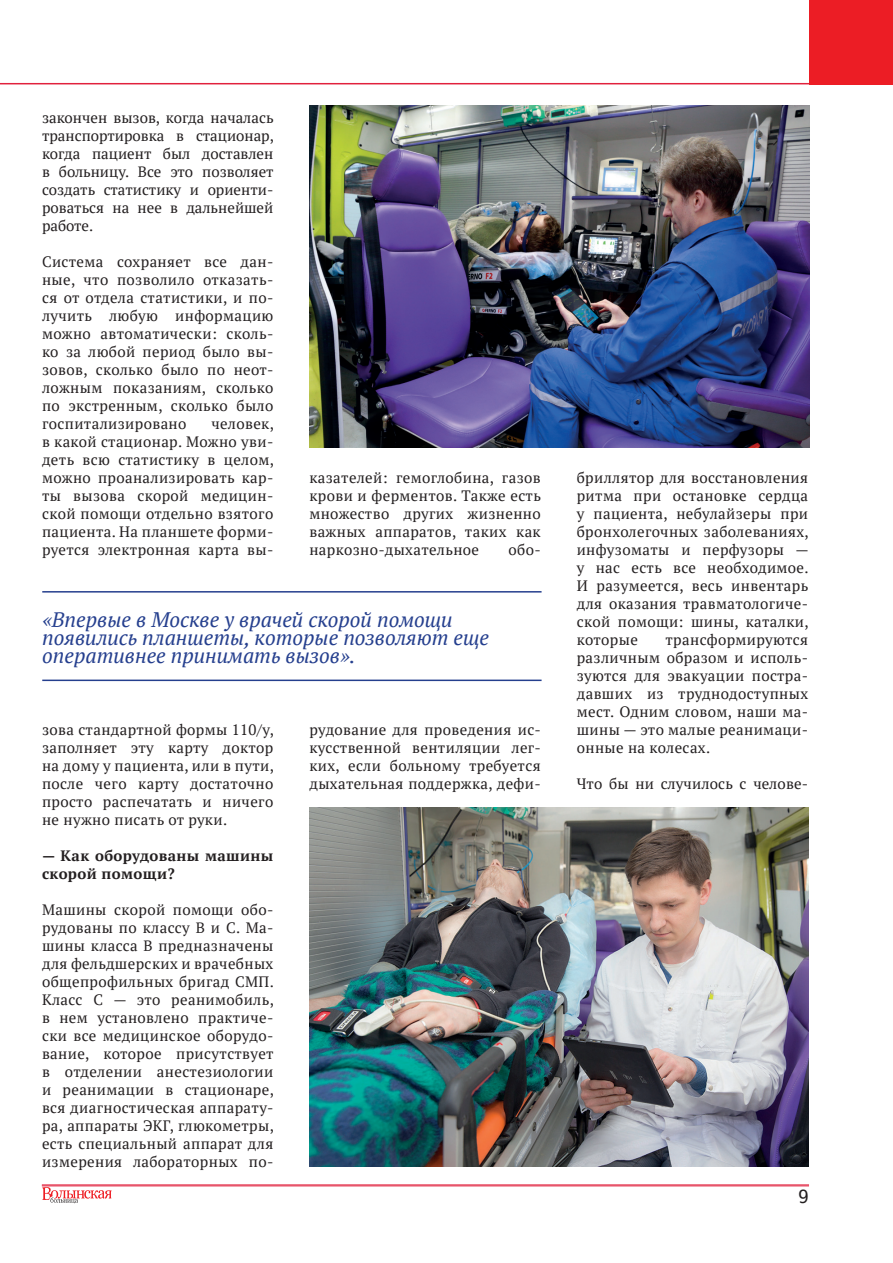
<style>
.page{position:relative;width:893px;height:1263px;background:#fff}
.page>*{position:absolute;margin:0;border:0;box-sizing:border-box;transform-origin:0 0}
.t1{font:italic 21px/18px "PT Serif";color:#253f8e}
.t2{font:18px "Menlo";color:#231f20}
.t3{font:15px/18px "PT Serif";letter-spacing:.025em;color:#231f20;text-align:justify}
.t4{font:700 15px/18px "PT Serif";letter-spacing:.025em;color:#231f20}
</style>
<div class="page">
<img style="left:310px;top:105px;width:499px;height:342px">
<img style="left:309px;top:807px;width:499px;height:360px">
<hr style="left:42px;top:591px;width:500px;height:2px;background:#253f8e">
<hr style="left:42px;top:680px;width:500px;height:1px;background:#253f8e">
<hr style="left:0;top:83px;width:852px;height:1px;background:#e1213d">
<div style="left:809px;top:0;width:84px;height:84px;background:#ec1d25"></div>
<svg style="left:42px;top:1187px;width:70px;height:16px"></svg>
<hr style="left:42px;top:1184px;width:767px;height:1px;background:#e1213d">
<hr style="left:42px;top:1185px;width:767px;height:1px;background:#e1213d">
<p class="t3" style="left:42px;top:109px;width:233px">закончен вызов, когда началась транспортировка в стационар, когда пациент был доставлен в больницу. Все это позволяет создать статистику и ориенти&shy;роваться на нее в дальнейшей работе.</p>
<p class="t3" style="left:42px;top:253px;width:233px">Система сохраняет все дан&shy;ные, что позволило отказать&shy;ся от отдела статистики, и по&shy;лучить любую информацию можно автоматически: сколь&shy;ко за любой период было вы&shy;зовов, сколько было по неот&shy;ложным показаниям, сколько по экстренным, сколько было госпитализировано</p>
<p class="t3" style="left:42px;top:415px;width:233px;text-indent:169px">человек, в какой стационар. Можно уви&shy;деть всю статистику в целом, можно проанализировать кар&shy;ты вызова скорой медицин&shy;ской помощи отдельно взятого пациента. На планшете форми&shy;руется электронная карта вы-</p>
<p class="t3" style="left:309px;top:469px;width:233px">казателей: гемоглобина, газов крови и ферментов. Также есть множество других жизненно важных аппаратов, таких как наркозно-дыхательное</p>
<p class="t3" style="left:509px;top:541px;width:34px">обо-</p>
<h1 class="t1" style="left:42px;top:610px;width:448px">«Впервые в Москве у врачей скорой помощи появились планшеты, которые позволяют еще оперативнее принимать вызов».</h1>
<p class="t3" style="left:42px;top:721px;width:233px">зова стандартной формы 110/у, заполняет эту карту доктор на дому у пациента, или в пути, после чего карту достаточно просто распечатать и ничего не нужно писать от руки.</p>
<p class="t4" style="left:42px;top:846px;width:233px">— Как оборудованы машины скорой помощи?</p>
<p class="t3" style="left:42px;top:901px;width:233px">Машины скорой помощи обо&shy;рудованы по классу B и C. Ма&shy;шины класса В предназначены для фельдшерских и врачебных общепрофильных бригад СМП.<br>Класс C — это реанимобиль, в нем установлено практиче&shy;ски все медицинское оборудо&shy;вание, которое присутствует в отделении анестезиологии и реанимации в стационаре, вся диагностическая аппарату&shy;ра, аппараты ЭКГ, глюкометры, есть специальный аппарат для измерения лабораторных по-</p>
<p class="t3" style="left:309px;top:721px;width:233px">рудование для проведения ис&shy;кусственной вентиляции лег&shy;ких, если больному требуется дыхательная поддержка, дефи-</p>
<p class="t3" style="left:577px;top:469px;width:233px">бриллятор для восстановления ритма при остановке сердца у пациента, небулайзеры при бронхолегочных заболеваниях, инфузоматы и перфузоры — у нас есть все необходимое.<br>И разумеется, весь инвентарь для оказания травматологиче&shy;ской помощи: шины, каталки, которые</p>
<p class="t3" style="left:577px;top:631px;width:233px;text-indent:89px">трансформируются различным образом и исполь&shy;зуются для эвакуации постра&shy;давших из труднодоступных мест. Одним словом, наши ма&shy;шины — это малые реанимаци&shy;онные на колесах.</p>
<p class="t3" style="left:577px;top:775px;width:233px">Что бы ни случилось с челове-</p>
<p class="t2" style="left:798px;top:1184px;width:12px">9</p>
</div>
